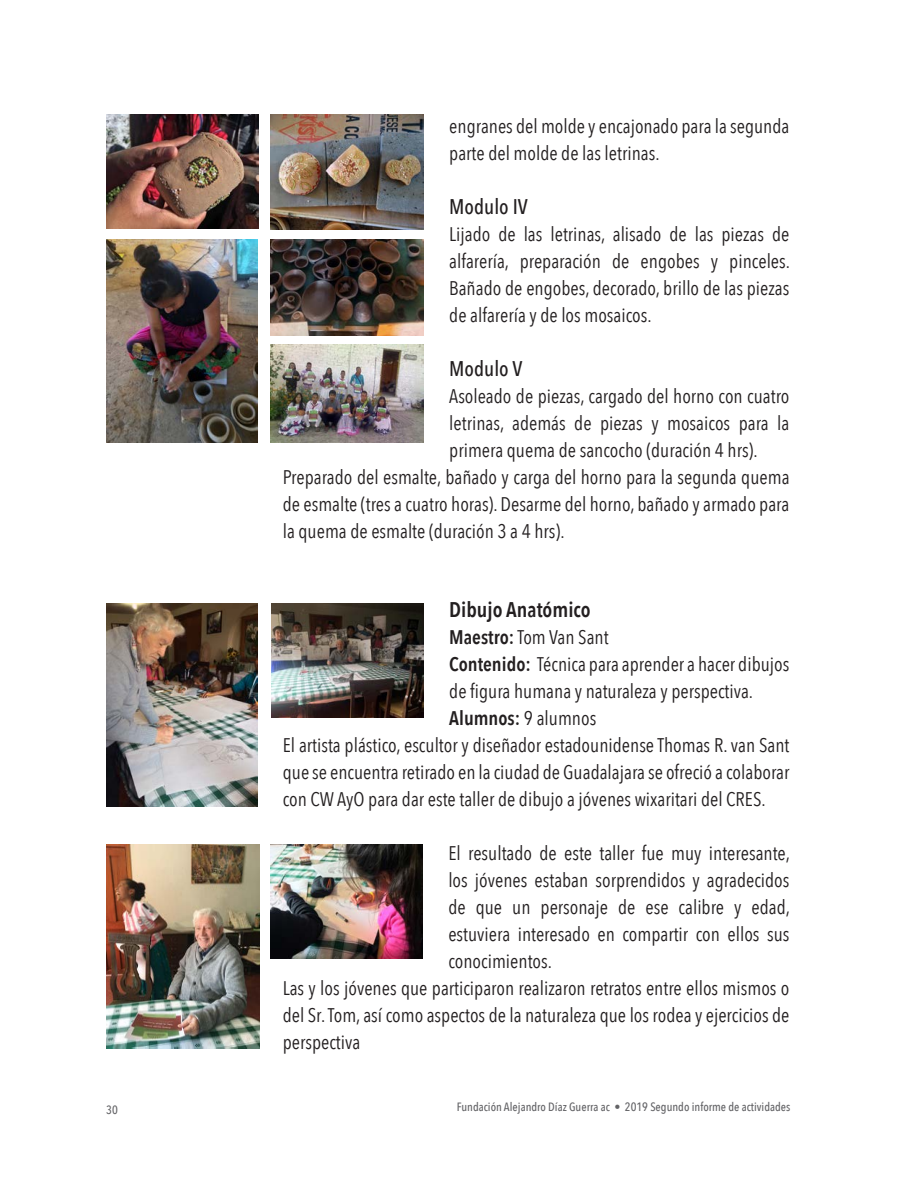
<style>
.page{position:relative;width:918px;height:1188px;background:#fff}
.page>*{position:absolute;margin:0;border:0;box-sizing:border-box;transform-origin:0 0}
.Subtitulo_2{font:500 21.15px "Avenir Next Condensed";color:#231f20}
.Subtitulo_2-2{font:600 21.15px "Avenir Next Condensed";color:#231f20}
.Cuerpo_de_texto{font:19.65px/27px "Avenir Next Condensed";color:#231f20;text-align:justify}
.Subtitulo_2-3{font:19.65px/27px "Avenir Next Condensed";color:#231f20}
.Cuerpo_de_texto-2{font:600 19.65px "Avenir Next Condensed";color:#231f20}
.t1{font:500 12px "Avenir Next Condensed";color:#636366}
.s1{font-weight:600}
.s2{font-weight:400}
.s3{font-size:12.15px}
</style>
<div class="page">
<img style="left:106px;top:115px;width:152px;height:114px">
<img style="left:271px;top:345px;width:153px;height:97px">
<img style="left:271px;top:240px;width:153px;height:95px">
<img style="left:106px;top:240px;width:152px;height:202px">
<img style="left:271px;top:115px;width:153px;height:115px">
<img style="left:271px;top:845px;width:152px;height:114px">
<img style="left:106px;top:604px;width:152px;height:202px">
<img style="left:272px;top:604px;width:152px;height:114px">
<img style="left:106px;top:845px;width:153px;height:204px">
<p class="Subtitulo_2-3" style="left:449px;top:112px;width:342px">engranes del molde y encajonado para la segunda parte del molde de las letrinas.</p>
<p class="Subtitulo_2" style="left:449px;top:194px;width:80px">Modulo IV</p>
<p class="Cuerpo_de_texto" style="left:449px;top:220px;width:342px">Lijado de las letrinas, alisado de las piezas de alfarería, preparación de engobes y pinceles.<br>Bañado de engobes, decorado, brillo de las piezas de alfarería y de los mosaicos.</p>
<p class="Subtitulo_2" style="left:449px;top:356px;width:75px">Modulo V</p>
<p class="Cuerpo_de_texto" style="left:449px;top:382px;width:342px">Asoleado de piezas, cargado del horno con cuatro letrinas, además de piezas y mosaicos para la primera quema de sancocho (duración 4 hrs).</p>
<p class="Cuerpo_de_texto" style="left:283px;top:463px;width:508px">Preparado del esmalte, bañado y carga del horno para la segunda quema de esmalte (tres a cuatro horas). Desarme del horno, bañado y armado para la quema de esmalte (duración 3 a 4 hrs).</p>
<p class="Subtitulo_2-2" style="left:449px;top:592px;width:143px">Dibujo Anatómico</p>
<p class="Cuerpo_de_texto" style="left:449px;top:623px;width:161px"><span class="s1">Maestro:</span> Tom Van Sant</p>
<p class="Cuerpo_de_texto" style="left:449px;top:650px;width:342px"><span class="s1">Contenido:</span> Técnica para aprender a hacer dibujos de figura humana y naturaleza y perspectiva.</p>
<p class="Cuerpo_de_texto-2" style="left:449px;top:701px;width:149px">Alumnos: <span class="s2">9 alumnos</span></p>
<p class="Cuerpo_de_texto" style="left:283px;top:731px;width:508px">El artista plástico, escultor y diseñador estadounidense Thomas R. van Sant que se encuentra retirado en la ciudad de Guadalajara se ofreció a colaborar con CW AyO para dar este taller de dibujo a jóvenes wixaritari del CRES.</p>
<p class="Cuerpo_de_texto" style="left:448px;top:839px;width:343px">El resultado de este taller fue muy interesante, los jóvenes estaban sorprendidos y agradecidos de que un personaje de ese calibre y edad, estuviera interesado en compartir con ellos sus conocimientos.</p>
<p class="Cuerpo_de_texto" style="left:283px;top:974px;width:508px">Las y los jóvenes que participaron realizaron retratos entre ellos mismos o del Sr. Tom, así como aspectos de la naturaleza que los rodea y ejercicios de perspectiva</p>
<p class="t1" style="left:106px;top:1103px;width:13px">30</p>
<p class="t1" style="left:457px;top:1100px;width:335px">Fundación Alejandro Díaz Guerra ac • <span class="s3">2019 Segundo informe de actividades</span></p>
</div>
